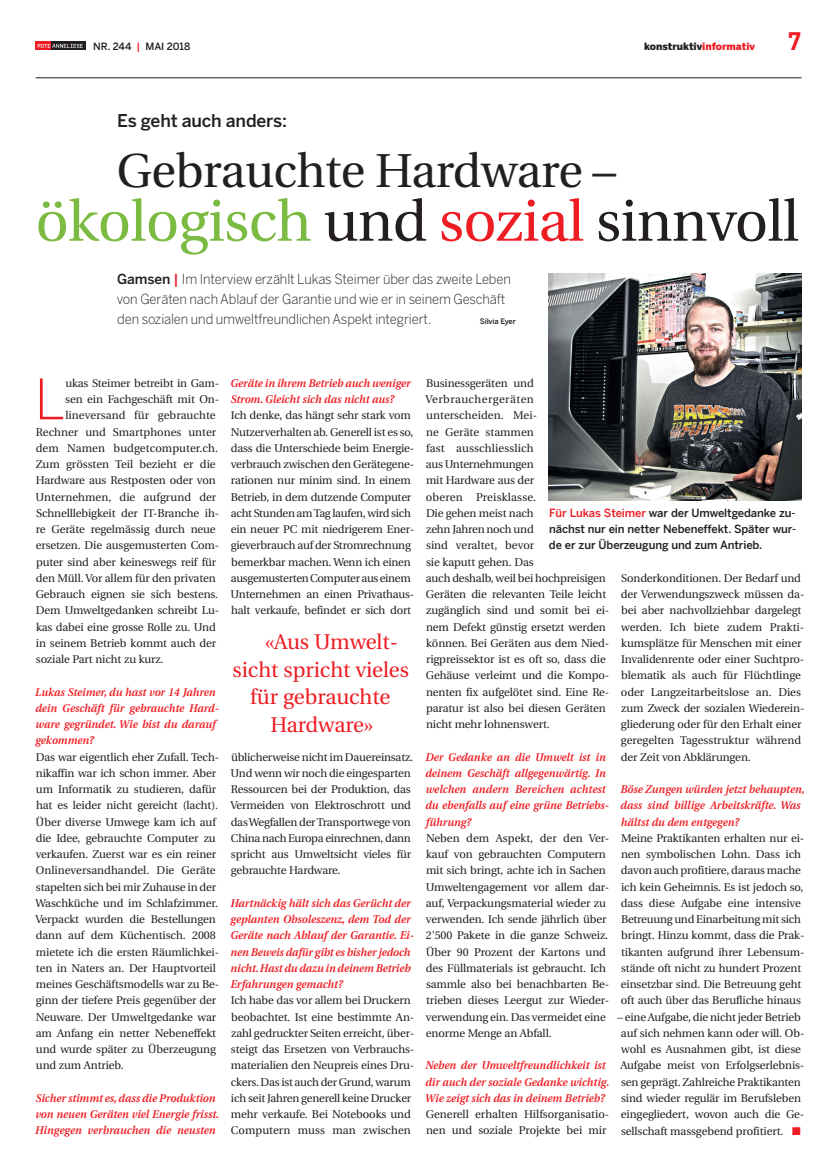
<style>
.page{position:relative;width:837px;height:1170px;background:#fff}
.page>*{position:absolute;margin:0;border:0;box-sizing:border-box;transform-origin:0 0}
.t1{font:57.5px "Utopia";letter-spacing:-.01em;color:#231f20}
.t2{font:300 55.12px "Benton Sans";color:#ee1d23}
.t3{font:47.5px "Utopia";letter-spacing:-.01em;color:#231f20}
.t4{font:700 25px "DIN";color:#ee1d23}
.t5{font:21.25px "Utopia";letter-spacing:-.005em;color:#ee1d23}
.t6{font:500 17.5px "Benton Sans";letter-spacing:-.01em;color:#231f20}
.t7{font:300 13.75px/20px "Benton Sans";letter-spacing:-.01em;color:#231f20;scale:.95 1}
.t8{font:11.25px/16.2px "Utopia";letter-spacing:-.01em;color:#231f20}
.t9{font:italic 600 11.25px/16.2px "Utopia";color:#ee1d23;scale:.95 1}
.t10{font:500 11.25px/16.2px "Benton Sans";letter-spacing:-.01em;color:#231f20;text-align:justify}
.t11{font:900 10px "Benton Sans";color:#231f20}
.t12{font:500 10px "Benton Sans";color:#231f20}
.t13{font:500 7.5px "Benton Sans";letter-spacing:-.01em;color:#231f20}
.s1{color:#ee1d23}
.s2{color:#7bbb42}
.s3{font-weight:500}
.s4{font-weight:500;color:#ee1d23}
</style>
<div class="page">
<div style="left:51px;top:42px;width:34px;height:8px;background:#231f20"></div>
<div style="left:35px;top:42px;width:16px;height:8px;background:#ee1d23"></div>
<svg style="left:38px;top:44px;width:45px;height:4px"></svg>
<hr style="left:36px;top:78px;width:765px;height:1px;background:#231f20">
<img style="left:548px;top:273px;width:253px;height:227px">
<p class="t12" style="left:93px;top:40px;width:99px">NR. 244 <span class="s1">|</span> MAI 2018</p>
<p class="t11" style="left:644px;top:40px;width:112px">konstruktiv<span class="s1">informativ</span></p>
<h3 class="t4" style="left:787px;top:25px;width:15px">7</h3>
<h3 class="t6" style="left:117px;top:110px;width:171px">Es geht auch anders:</h3>
<h3 class="t3" style="left:117px;top:145px;width:501px">Gebrauchte Hardware –</h3>
<h1 class="t1" style="left:36px;top:189px;width:764px"><span class="s2">ökologisch</span> und <span class="s1">sozial</span> sinnvoll</h1>
<p class="t7" style="left:117px;top:269px;width:416px"><span class="s3">Gamsen</span> <span class="s4">|</span> Im Interview erzählt Lukas Steimer über das zweite Leben von Geräten nach Ablauf der Garantie und wie er in seinem Geschäft den sozialen und umweltfreundlichen Aspekt integriert.</p>
<p class="t13" style="left:479px;top:317px;width:38px">Silvia Eyer</p>
<h2 class="t2" style="left:34px;top:367px;width:32px">L</h2>
<p class="t8" style="left:65px;top:375px;width:155px">ukas Steimer betreibt in Gam-</p>
<p class="t8" style="left:65px;top:391px;width:155px">sen ein Fachgeschäft mit On-</p>
<p class="t8" style="left:65px;top:407px;width:152px">lineversand für gebrauchte</p>
<p class="t8" style="left:36px;top:424px;width:182px">Rechner und Smartphones unter</p>
<p class="t8" style="left:36px;top:440px;width:184px">dem Namen budgetcomputer.ch.</p>
<p class="t8" style="left:36px;top:456px;width:181px">Zum grössten Teil bezieht er die</p>
<p class="t8" style="left:36px;top:472px;width:181px">Hardware aus Restposten oder von</p>
<p class="t8" style="left:36px;top:489px;width:182px">Unternehmen, die aufgrund der</p>
<p class="t8" style="left:36px;top:505px;width:185px">Schnelllebigkeit der IT-Branche ih-</p>
<p class="t8" style="left:36px;top:521px;width:181px">re Geräte regelmässig durch neue</p>
<p class="t8" style="left:36px;top:537px;width:185px">ersetzen. Die ausgemusterten Com-</p>
<p class="t8" style="left:36px;top:554px;width:182px">puter sind aber keineswegs reif für</p>
<p class="t8" style="left:36px;top:570px;width:181px">den Müll. Vor allem für den privaten</p>
<p class="t8" style="left:36px;top:586px;width:184px">Gebrauch eignen sie sich bestens.</p>
<p class="t8" style="left:36px;top:602px;width:185px">Dem Umweltgedanken schreibt Lu-</p>
<p class="t8" style="left:36px;top:619px;width:181px">kas dabei eine grosse Rolle zu. Und</p>
<p class="t8" style="left:36px;top:635px;width:182px">in seinem Betrieb kommt auch der</p>
<p class="t8" style="left:36px;top:651px;width:129px">soziale Part nicht zu kurz.</p>
<p class="t9" style="left:35px;top:683px;width:195px">Lukas Steimer, du hast vor 14 Jahren dein Geschäft für gebrauchte Hard&shy;ware gegründet. Wie bist du darauf gekommen?</p>
<p class="t8" style="left:35px;top:748px;width:185px">Das war eigentlich eher Zufall. Tech&shy;nikaffin war ich schon immer. Aber um Informatik zu studieren, dafür hat es leider nicht gereicht (lacht).<br>Über diverse Umwege kam ich auf die Idee, gebrauchte Computer zu verkaufen. Zuerst war es ein reiner Onlineversandhandel. Die Geräte stapelten sich bei mir Zuhause in der Waschküche und im Schlafzimmer.<br>Verpackt wurden die Bestellungen dann auf dem Küchentisch. 2008 mietete ich die ersten Räumlichkei&shy;ten in Naters an. Der Hauptvorteil meines Geschäftsmodells war zu Be&shy;ginn der tiefere Preis gegenüber der Neuware. Der Umweltgedanke war am Anfang ein netter Nebeneffekt und wurde später zu Überzeugung und zum Antrieb.</p>
<p class="t9" style="left:35px;top:1089px;width:195px">Sicher stimmt es, dass die Produktion von neuen Geräten viel Energie frisst.<br>Hingegen verbrauchen die neusten</p>
<p class="t9" style="left:230px;top:375px;width:191px">Geräte in ihrem Betrieb auch weniger<br>Strom. Gleicht sich das nicht aus?</p>
<p class="t8" style="left:230px;top:407px;width:185px">Ich denke, das hängt sehr stark vom Nutzerverhalten ab. Generell ist es so, dass die Unterschiede beim Energie&shy;verbrauch zwischen den Gerätegene&shy;rationen nur minim sind. In einem Betrieb, in dem dutzende Computer acht Stunden am Tag laufen, wird sich ein neuer PC mit niedrigerem Ener&shy;gieverbrauch auf der Stromrechnung bemerkbar machen. Wenn ich einen ausgemusterten Computer aus einem Unternehmen an einen Privathaus&shy;halt verkaufe, befindet er sich dort</p>
<h3 class="t5" style="left:265px;top:630px;width:134px">«Aus Umwelt-</h3>
<h3 class="t5" style="left:232px;top:658px;width:178px">sicht spricht vieles</h3>
<h3 class="t5" style="left:250px;top:685px;width:142px">für gebrauchte</h3>
<h3 class="t5" style="left:270px;top:713px;width:104px">Hardware»</h3>
<p class="t8" style="left:230px;top:748px;width:184px">üblicherweise nicht im Dauereinsatz.<br>Und wenn wir noch die eingesparten Ressourcen bei der Produktion, das Vermeiden von Elektroschrott und das Wegfallen der Transportwege von China nach Europa einrechnen, dann spricht aus Umweltsicht vieles für gebrauchte Hardware.</p>
<p class="t9" style="left:230px;top:895px;width:195px">Hartnäckig hält sich das Gerücht der geplanten Obsoleszenz, dem Tod der Geräte nach Ablauf der Garantie. Ei&shy;nen Beweis dafür gibt es bisher jedoch nicht. Hast du dazu in deinem Betrieb Erfahrungen gemacht?</p>
<p class="t8" style="left:231px;top:992px;width:185px">Ich habe das vor allem bei Druckern beobachtet. Ist eine bestimmte An&shy;zahl gedruckter Seiten erreicht, über&shy;steigt das Ersetzen von Verbrauchs&shy;materialien den Neupreis eines Dru&shy;ckers. Das ist auch der Grund, warum ich seit Jahren generell keine Drucker mehr verkaufe. Bei Notebooks und Computern muss man zwischen</p>
<p class="t8" style="left:425px;top:375px;width:185px">Businessgeräten und<br>Verbrauchergeräten unterscheiden. Mei-<br>ne Geräte stammen<br>fast ausschliesslich<br>aus Unternehmungen<br>mit Hardware aus der<br>oberen Preisklasse.<br>Die gehen meist nach<br>zehn Jahren noch und<br>sind veraltet, bevor<br>sie kaputt gehen. Das<br>auch deshalb, weil bei hochpreisigen<br>Geräten die relevanten Teile leicht zugänglich sind und somit bei ei&shy;nem Defekt günstig ersetzt werden können. Bei Geräten aus dem Nied&shy;rigpreissektor ist es oft so, dass die<br>Gehäuse verleimt und die Kompo&shy;nenten fix aufgelötet sind. Eine Re&shy;paratur ist also bei diesen Geräten nicht mehr lohnenswert.</p>
<p class="t9" style="left:425px;top:748px;width:195px">Der Gedanke an die Umwelt ist in deinem Geschäft allgegenwärtig. In welchen andern Bereichen achtest du ebenfalls auf eine grüne Betriebs&shy;führung?</p>
<p class="t8" style="left:425px;top:830px;width:185px">Neben dem Aspekt, der den Ver&shy;kauf von gebrauchten Computern mit sich bringt, achte ich in Sachen Umweltengagement vor allem dar&shy;auf, Verpackungsmaterial wieder zu verwenden. Ich sende jährlich über 2’500 Pakete in die ganze Schweiz.<br>Über 90 Prozent der Kartons und des Füllmaterials ist gebraucht. Ich sammle also bei benachbarten Be&shy;trieben dieses Leergut zur Wieder&shy;verwendung ein. Das vermeidet eine enorme Menge an Abfall.</p>
<p class="t9" style="left:425px;top:1057px;width:195px">Neben der Umweltfreundlichkeit ist dir auch der soziale Gedanke wichtig.<br>Wie zeigt sich das in deinem Betrieb?</p>
<p class="t8" style="left:425px;top:1106px;width:185px">Generell erhalten Hilfsorganisatio&shy;nen und soziale Projekte bei mir</p>
<p class="t10" style="left:548px;top:504px;width:248px"><span class="s1">Für Lukas Steimer</span> war der Umweltgedanke zu&shy;nächst nur ein netter Nebeneffekt. Später wur&shy;de er zur Überzeugung und zum Antrieb.</p>
<p class="t8" style="left:620px;top:570px;width:185px">Sonderkonditionen. Der Bedarf und der Verwendungszweck müssen da&shy;bei aber nachvollziehbar dargelegt werden. Ich biete zudem Prakti&shy;kumsplätze für Menschen mit einer Invalidenrente oder einer Suchtpro&shy;blematik als auch für Flüchtlinge oder Langzeitarbeitslose an. Dies zum Zweck der sozialen Wiederein&shy;gliederung oder für den Erhalt einer geregelten Tagesstruktur während der Zeit von Abklärungen.</p>
<p class="t9" style="left:620px;top:781px;width:195px">Böse Zungen würden jetzt behaupten, dass sind billige Arbeitskräfte. Was hältst du dem entgegen?</p>
<p class="t8" style="left:620px;top:830px;width:185px">Meine Praktikanten erhalten nur ei&shy;nen symbolischen Lohn. Dass ich davon auch profitiere, daraus mache ich kein Geheimnis. Es ist jedoch so, dass diese Aufgabe eine intensive Betreuung und Einarbeitung mit sich bringt. Hinzu kommt, dass die Prak&shy;tikanten aufgrund ihrer Lebensum&shy;stände oft nicht zu hundert Prozent einsetzbar sind. Die Betreuung geht oft auch über das Berufliche hinaus</p>
<p class="t8" style="left:617px;top:1008px;width:188px">– eine Aufgabe, die nicht jeder Betrieb auf sich nehmen kann oder will. Ob&shy;wohl es Ausnahmen gibt, ist diese Aufgabe meist von Erfolgserlebnis&shy;sen geprägt. Zahlreiche Praktikanten sind wieder regulär im Berufsleben eingegliedert, wovon auch die Ge&shy;sellschaft massgebend profitiert. <span class="s1">■</span></p>
</div>
